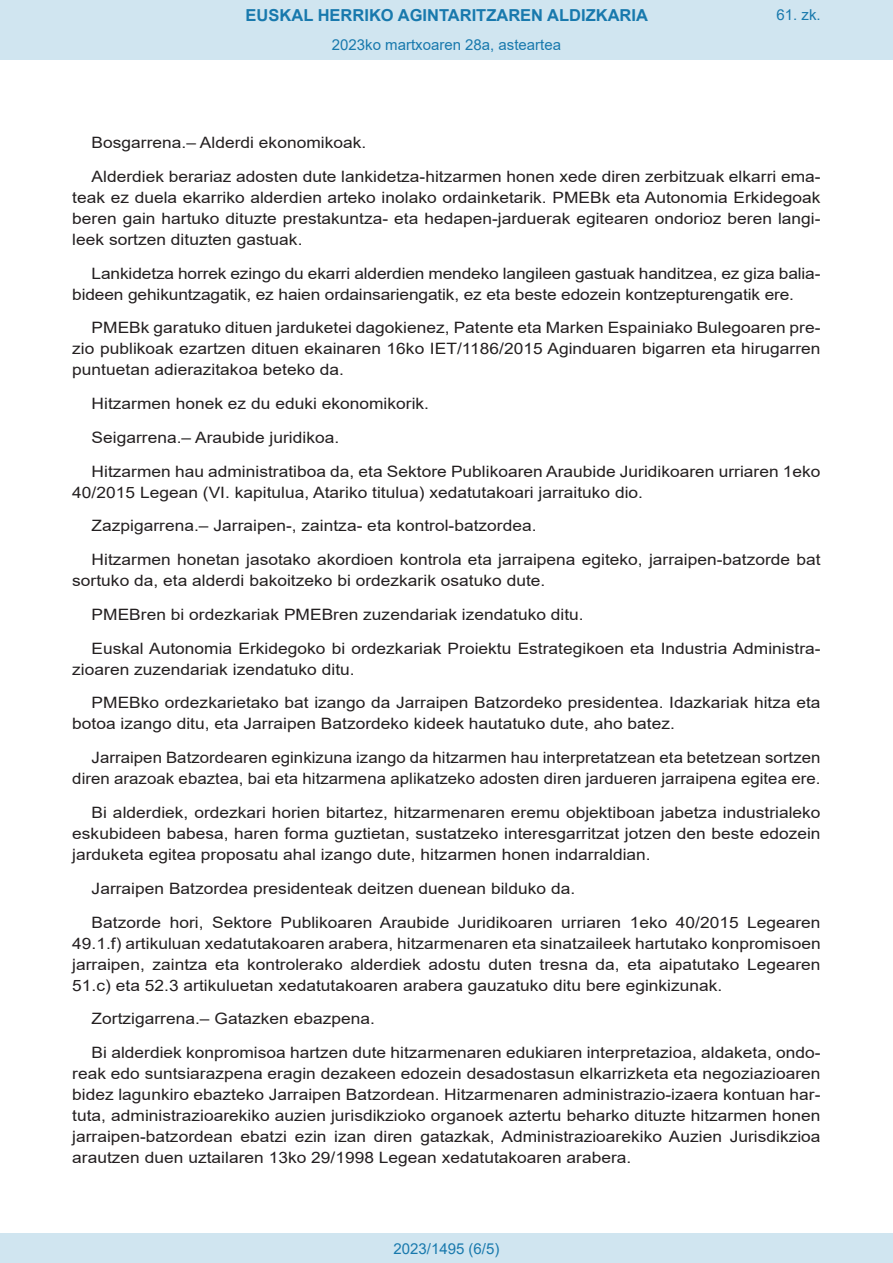
<style>
.page{position:relative;width:893px;height:1263px;background:#fff}
.page>*{position:absolute;margin:0;border:0;box-sizing:border-box;transform-origin:0 0}
.t1{font:700 16.5px "Arial";color:#1879ad}
.BOPVDetalle{font:15.6px/21px "Arial";color:#231f20;text-align:justify;scale:1.11 1}
.BOPVDetalle-2{font:15.6px/21px "Arial";color:#231f20;text-align:right;scale:1.07 1}
.Paginacion_Centro{font:15px "Arial";color:#1879ad}
</style>
<div class="page">
<div style="left:0;top:0;width:893px;height:60px;background:#d0e5f0"></div>
<div style="left:0;top:1233px;width:893px;height:30px;background:#d0e5f0"></div>
<p class="t1" style="left:246px;top:3px;width:404px">EUSKAL HERRIKO AGINTARITZAREN ALDIZKARIA</p>
<p class="Paginacion_Centro" style="left:332px;top:35px;width:231px">2023ko martxoaren 28a, asteartea</p>
<p class="Paginacion_Centro" style="left:776px;top:5px;width:46px">61. zk.</p>
<p class="BOPVDetalle" style="left:92px;top:132px;width:249px">Bosgarrena.– Alderdi ekonomikoak.</p>
<p class="BOPVDetalle" style="left:72px;top:166px;width:676px;text-indent:19px">Alderdiek berariaz adosten dute lankidetza-hitzarmen honen xede diren zerbitzuak elkarri ema&shy;teak ez duela ekarriko alderdien arteko inolako ordainketarik. PMEBk eta Autonomia Erkidegoak beren gain hartuko dituzte prestakuntza- eta hedapen-jarduerak egitearen ondorioz beren langi&shy;leek sortzen dituzten gastuak.</p>
<p class="BOPVDetalle" style="left:72px;top:263px;width:676px;text-indent:19px">Lankidetza horrek ezingo du ekarri alderdien mendeko langileen gastuak handitzea, ez giza balia&shy;bideen gehikuntzagatik, ez haien ordainsariengatik, ez eta beste edozein kontzepturengatik ere.</p>
<p class="BOPVDetalle" style="left:72px;top:317px;width:676px;text-indent:19px">PMEBk garatuko dituen jarduketei dagokienez, Patente eta Marken Espainiako Bulegoaren pre&shy;zio publikoak ezartzen dituen ekainaren 16ko IET/1186/2015 Aginduaren bigarren eta hirugarren puntuetan adierazitakoa beteko da.</p>
<p class="BOPVDetalle" style="left:92px;top:393px;width:305px">Hitzarmen honek ez du eduki ekonomikorik.</p>
<p class="BOPVDetalle" style="left:92px;top:427px;width:225px">Seigarrena.– Araubide juridikoa.</p>
<p class="BOPVDetalle" style="left:72px;top:461px;width:676px;text-indent:19px">Hitzarmen hau administratiboa da, eta Sektore Publikoaren Araubide Juridikoaren urriaren 1eko<br>40/2015 Legean (VI. kapitulua, Atariko titulua) xedatutakoari jarraituko dio.</p>
<p class="BOPVDetalle" style="left:92px;top:515px;width:402px">Zazpigarrena.– Jarraipen-, zaintza- eta kontrol-batzordea.</p>
<p class="BOPVDetalle" style="left:72px;top:549px;width:676px;text-indent:19px">Hitzarmen honetan jasotako akordioen kontrola eta jarraipena egiteko, jarraipen-batzorde bat sortuko da, eta alderdi bakoitzeko bi ordezkarik osatuko dute.</p>
<p class="BOPVDetalle" style="left:92px;top:604px;width:445px">PMEBren bi ordezkariak PMEBren zuzendariak izendatuko ditu.</p>
<p class="BOPVDetalle" style="left:72px;top:638px;width:676px;text-indent:19px">Euskal Autonomia Erkidegoko bi ordezkariak Proiektu Estrategikoen eta Industria Administra&shy;zioaren zuzendariak izendatuko ditu.</p>
<p class="BOPVDetalle" style="left:72px;top:692px;width:676px;text-indent:19px">PMEBko ordezkarietako bat izango da Jarraipen Batzordeko presidentea. Idazkariak hitza eta botoa izango ditu, eta Jarraipen Batzordeko kideek hautatuko dute, aho batez.</p>
<p class="BOPVDetalle-2" style="left:72px;top:747px;width:701px">Jarraipen Batzordearen eginkizuna izango da hitzarmen hau interpretatzean eta betetzean sortzen diren arazoak ebaztea, bai eta hitzarmena aplikatzeko adosten diren jardueren jarraipena egitea ere.</p>
<p class="BOPVDetalle" style="left:72px;top:802px;width:676px;text-indent:19px">Bi alderdiek, ordezkari horien bitartez, hitzarmenaren eremu objektiboan jabetza industrialeko eskubideen babesa, haren forma guztietan, sustatzeko interesgarritzat jotzen den beste edozein jarduketa egitea proposatu ahal izango dute, hitzarmen honen indarraldian.</p>
<p class="BOPVDetalle" style="left:92px;top:878px;width:437px">Jarraipen Batzordea presidenteak deitzen duenean bilduko da.</p>
<p class="BOPVDetalle" style="left:72px;top:911px;width:676px;text-indent:19px">Batzorde hori, Sektore Publikoaren Araubide Juridikoaren urriaren 1eko 40/2015 Legearen 49.1.f) artikuluan xedatutakoaren arabera, hitzarmenaren eta sinatzaileek hartutako konpromisoen jarraipen, zaintza eta kontrolerako alderdiek adostu duten tresna da, eta aipatutako Legearen 51.c) eta 52.3 artikuluetan xedatutakoaren arabera gauzatuko ditu bere eginkizunak.</p>
<p class="BOPVDetalle" style="left:92px;top:1008px;width:257px">Zortzigarrena.– Gatazken ebazpena.</p>
<p class="BOPVDetalle" style="left:72px;top:1042px;width:676px;text-indent:19px">Bi alderdiek konpromisoa hartzen dute hitzarmenaren edukiaren interpretazioa, aldaketa, ondo&shy;reak edo suntsiarazpena eragin dezakeen edozein desadostasun elkarrizketa eta negoziazioaren bidez lagunkiro ebazteko Jarraipen Batzordean. Hitzarmenaren administrazio-izaera kontuan har&shy;tuta, administrazioarekiko auzien jurisdikzioko organoek aztertu beharko dituzte hitzarmen honen jarraipen-batzordean ebatzi ezin izan diren gatazkak, Administrazioarekiko Auzien Jurisdikzioa arautzen duen uztailaren 13ko 29/1998 Legean xedatutakoaren arabera.</p>
<p class="Paginacion_Centro" style="left:393px;top:1238px;width:107px">2023/1495 (6/5)</p>
</div>
